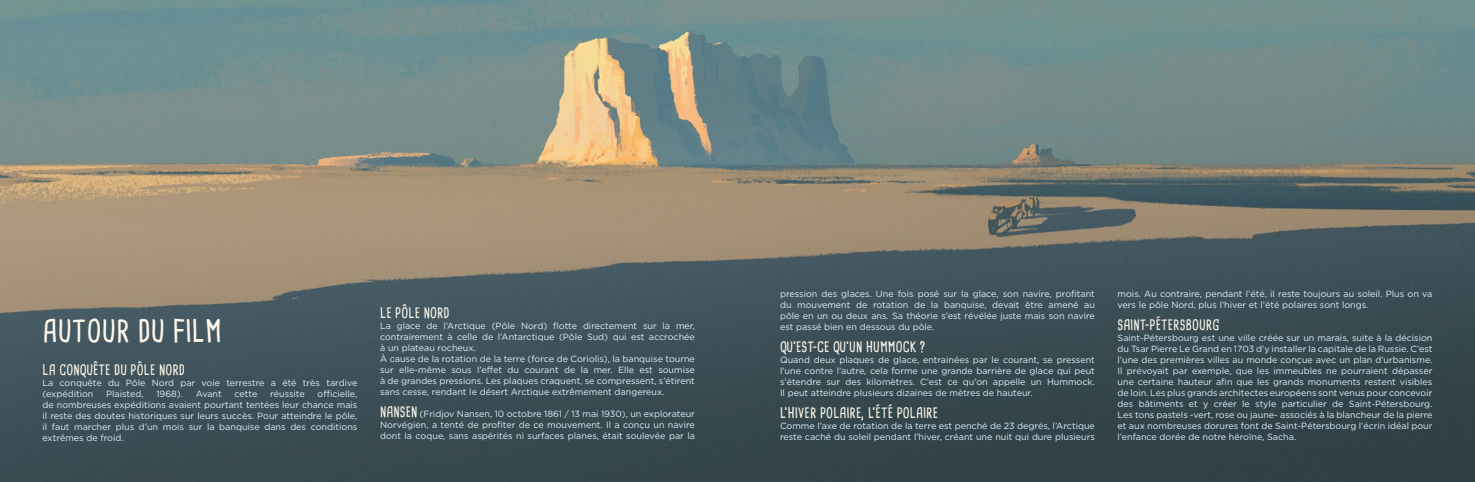
<style>
.page{position:relative;width:1475px;height:482px;background:#fff}
.page>*{position:absolute;margin:0;border:0;box-sizing:border-box;transform-origin:0 0}
.t1{font:700 30px "Cardenio Modern";color:#fdf7eb}
.t2{font:700 14px "Cardenio Modern";color:#fdf7eb}
.t3{font:9px/11px "Gotham";color:#ddf1fd;text-align:justify}
.s1{font-family:"Cardenio Modern";font-weight:700;font-size:14px;color:#fdf7eb}
</style>
<div class="page">
<img style="left:0;top:0;width:1474px;height:482px">
<h1 class="t1" style="left:43px;top:310px;width:181px">AUTOUR DU FILM</h1>
<h2 class="t2" style="left:43px;top:360px;width:144px">LA CONQUÊTE DU PÔLE NORD</h2>
<p class="t3" style="left:43px;top:377px;width:316px">La conquête du Pôle Nord par voie terrestre a été très tardive (expédition</p>
<p class="t3" style="left:106px;top:388px;width:39px">Plaisted,</p>
<p class="t3" style="left:156px;top:388px;width:28px">1968).</p>
<p class="t3" style="left:196px;top:388px;width:27px">Avant</p>
<p class="t3" style="left:234px;top:388px;width:24px">cette</p>
<p class="t3" style="left:270px;top:388px;width:36px">réussite</p>
<p class="t3" style="left:43px;top:388px;width:316px;text-indent:275px">officielle, de nombreuses expéditions avaient pourtant tentées leur chance mais il reste des doutes historiques sur leurs succès. Pour atteindre le pôle, il faut marcher plus d’un mois sur la banquise dans des conditions extrêmes de froid.</p>
<h2 class="t2" style="left:380px;top:304px;width:71px">LE PÔLE NORD</h2>
<p class="t3" style="left:380px;top:320px;width:316px;text-align:left">La glace de l’Arctique (Pôle Nord) flotte directement sur la mer, contrairement à celle de l’Antarctique (Pôle Sud) qui est accrochée à un plateau rocheux.<br>À cause de la rotation de la terre (force de Coriolis), la banquise tourne sur elle-même sous l’effet du courant de la mer. Elle est soumise à de grandes pressions. Les plaques craquent, se compressent, s’étirent sans cesse, rendant le désert Arctique extrêmement dangereux.</p>
<p class="t3" style="left:380px;top:408px;width:316px"><span class="s1">NANSEN</span> (Fridjov Nansen, 10 octobre 1861 / 13 mai 1930), un explorateur Norvégien, a tenté de profiter de ce mouvement. Il a conçu un navire dont la coque, sans aspérités ni surfaces planes, était soulevée par la</p>
<p class="t3" style="left:780px;top:288px;width:316px">pression des glaces. Une fois posé sur la glace, son navire, profitant du mouvement de rotation de la banquise, devait être amené au pôle en un ou deux ans. Sa théorie s’est révélée juste mais son navire est passé bien en dessous du pôle.</p>
<h2 class="t2" style="left:780px;top:338px;width:147px">QU’EST-CE QU’UN HUMMOCK ?</h2>
<p class="t3" style="left:780px;top:354px;width:316px">Quand deux plaques de glace, entrainées par le courant, se pressent l’une contre l’autre, cela forme une grande barrière de glace qui peut s’étendre sur des kilomètres. C’est ce qu’on appelle un Hummock.<br>Il peut atteindre plusieurs dizaines de mètres de hauteur.</p>
<h2 class="t2" style="left:780px;top:404px;width:160px">L’HIVER POLAIRE, L’ÉTÉ POLAIRE</h2>
<p class="t3" style="left:780px;top:420px;width:316px">Comme l’axe de rotation de la terre est penché de 23 degrés, l’Arctique reste caché du soleil pendant l’hiver, créant une nuit qui dure plusieurs</p>
<p class="t3" style="left:1117px;top:288px;width:316px">mois. Au contraire, pendant l’été, il reste toujours au soleil. Plus on va vers le pôle Nord, plus l’hiver et l’été polaires sont longs.</p>
<h2 class="t2" style="left:1117px;top:316px;width:103px">SAINT-PÉTERSBOURG</h2>
<p class="t3" style="left:1117px;top:332px;width:316px">Saint-Pétersbourg est une ville créée sur un marais, suite à la décision du Tsar Pierre Le Grand en 1703 d’y installer la capitale de la Russie. C’est l’une des premières villes au monde conçue avec un plan d’urbanisme.<br>Il prévoyait par exemple, que les immeubles ne pourraient dépasser une certaine hauteur afin que les grands monuments restent visibles de loin. Les plus grands architectes européens sont venus pour concevoir des bâtiments et y créer le style particulier de Saint-Pétersbourg.<br>Les tons pastels -vert, rose ou jaune- associés à la blancheur de la pierre et aux nombreuses dorures font de Saint-Pétersbourg l’écrin idéal pour l’enfance dorée de notre héroïne, Sacha.</p>
</div>
